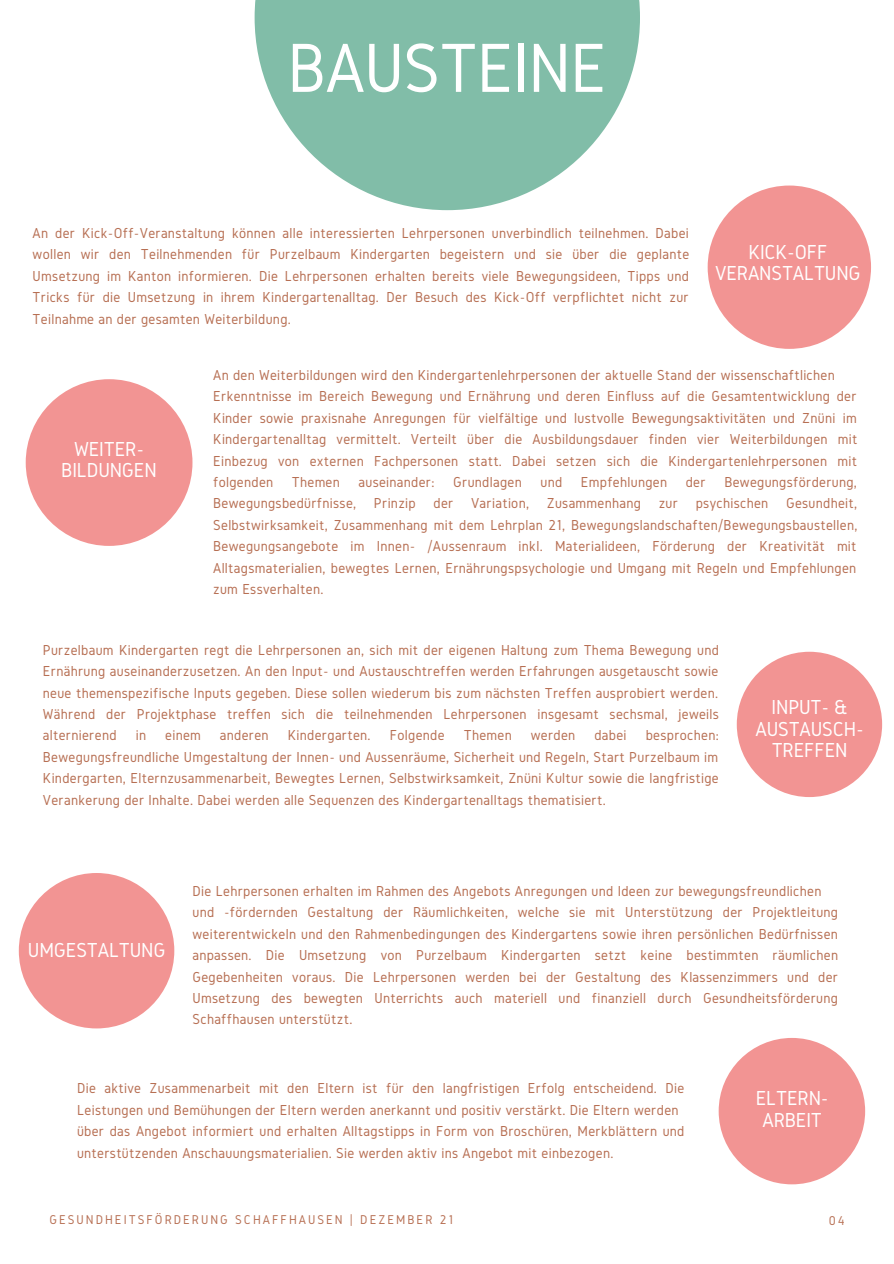
<style>
.page{position:relative;width:894px;height:1264px;background:#fff}
.page>*{position:absolute;margin:0;border:0;box-sizing:border-box;transform-origin:0 0}
.t1{font:72px "Gidole";letter-spacing:-.01em;color:#fff}
.t2{font:21px/21.5px "Gidole";letter-spacing:-.01em;color:#fff;text-align:center}
.t3{font:15px/21.5px "Gidole";letter-spacing:.02em;color:#b76f53;text-align:justify}
.t4{font:13.2px "Gidole";letter-spacing:.15em;color:#b76f53}
</style>
<div class="page">
<div style="left:707px;top:185px;width:163px;height:164px;background:#f29493;border-radius:50%"></div>
<div style="left:718px;top:1037px;width:146px;height:147px;background:#f29493;border-radius:50%"></div>
<div style="left:26px;top:379px;width:166px;height:167px;background:#f29493;border-radius:50%"></div>
<svg style="left:254px;top:0;width:385px;height:210px;fill:#81bda8"></svg>
<div style="left:19px;top:873px;width:155px;height:155px;background:#f29493;border-radius:50%"></div>
<div style="left:736px;top:651px;width:145px;height:146px;background:#f29493;border-radius:50%"></div>
<p class="t1" style="left:287px;top:28px;width:321px">BAUSTEINE</p>
<p class="t3" style="left:33px;top:222px;width:658px">An der Kick-Off-Veranstaltung können alle interessierten Lehrpersonen unverbindlich teilnehmen. Dabei wollen wir den Teilnehmenden für Purzelbaum Kindergarten begeistern und sie über die geplante Umsetzung im Kanton informieren. Die Lehrpersonen erhalten bereits viele Bewegungsideen, Tipps und Tricks für die Umsetzung in ihrem Kindergartenalltag. Der Besuch des Kick-Off verpflichtet nicht zur Teilnahme an der gesamten Weiterbildung.</p>
<p class="t2" style="left:748px;top:241px;width:81px">KICK-OFF</p>
<p class="t2" style="left:715px;top:262px;width:147px">VERANSTALTUNG</p>
<p class="t2" style="left:74px;top:437px;width:72px">WEITER-</p>
<p class="t2" style="left:61px;top:459px;width:97px">BILDUNGEN</p>
<p class="t3" style="left:213px;top:364px;width:623px">An den Weiterbildungen wird den Kindergartenlehrpersonen der aktuelle Stand der wissenschaftlichen</p>
<p class="t3" style="left:213px;top:385px;width:645px">Erkenntnisse im Bereich Bewegung und Ernährung und deren Einfluss auf die Gesamtentwicklung der Kinder sowie praxisnahe Anregungen für vielfältige und lustvolle Bewegungsaktivitäten und Znüni im Kindergartenalltag vermittelt. Verteilt über die Ausbildungsdauer finden vier Weiterbildungen mit Einbezug von externen Fachpersonen statt. Dabei setzen sich die Kindergartenlehrpersonen mit folgenden Themen auseinander: Grundlagen und Empfehlungen der Bewegungsförderung, Bewegungsbedürfnisse, Prinzip der Variation, Zusammenhang zur psychischen Gesundheit, Selbstwirksamkeit, Zusammenhang mit dem Lehrplan 21, Bewegungslandschaften/Bewegungsbaustellen, Bewegungsangebote im Innen- /Aussenraum inkl. Materialideen, Förderung der Kreativität mit Alltagsmaterialien, bewegtes Lernen, Ernährungspsychologie und Umgang mit Regeln und Empfehlungen zum Essverhalten.</p>
<p class="t3" style="left:43px;top:639px;width:677px">Purzelbaum Kindergarten regt die Lehrpersonen an, sich mit der eigenen Haltung zum Thema Bewegung und Ernährung auseinanderzusetzen. An den Input- und Austauschtreffen werden Erfahrungen ausgetauscht sowie neue themenspezifische Inputs gegeben. Diese sollen wiederum bis zum nächsten Treffen ausprobiert werden.<br>Während der Projektphase treffen sich die teilnehmenden Lehrpersonen insgesamt sechsmal, jeweils alternierend</p>
<p class="t3" style="left:43px;top:724px;width:677px;text-indent:602px">besprochen:<br>Bewegungsfreundliche Umgestaltung der Innen- und Aussenräume, Sicherheit und Regeln, Start Purzelbaum im Kindergarten, Elternzusammenarbeit, Bewegtes Lernen, Selbstwirksamkeit, Znüni Kultur sowie die langfristige Verankerung der Inhalte. Dabei werden alle Sequenzen des Kindergartenalltags thematisiert.</p>
<p class="t3" style="left:136px;top:724px;width:12px">in</p>
<p class="t3" style="left:165px;top:724px;width:37px">einem</p>
<p class="t3" style="left:220px;top:724px;width:50px">anderen</p>
<p class="t3" style="left:288px;top:724px;width:84px">Kindergarten.</p>
<p class="t3" style="left:389px;top:724px;width:56px">Folgende</p>
<p class="t3" style="left:463px;top:724px;width:49px">Themen</p>
<p class="t3" style="left:530px;top:724px;width:46px">werden</p>
<p class="t3" style="left:594px;top:724px;width:34px">dabei</p>
<p class="t2" style="left:755px;top:696px;width:110px">INPUT- &amp;<br>AUSTAUSCH-<br>TREFFEN</p>
<p class="t2" style="left:28px;top:938px;width:139px">UMGESTALTUNG</p>
<p class="t3" style="left:192px;top:880px;width:630px">Die Lehrpersonen erhalten im Rahmen des Angebots Anregungen und Ideen zur bewegungsfreundlichen</p>
<p class="t3" style="left:192px;top:901px;width:647px">und -fördernden Gestaltung der Räumlichkeiten, welche sie mit Unterstützung der Projektleitung weiterentwickeln und den Rahmenbedingungen des Kindergartens sowie ihren persönlichen Bedürfnissen anpassen. Die Umsetzung von Purzelbaum Kindergarten setzt keine bestimmten räumlichen Gegebenheiten voraus. Die Lehrpersonen werden bei der Gestaltung des Klassenzimmers und der Umsetzung des bewegten Unterrichts auch materiell und finanziell durch Gesundheitsförderung Schaffhausen unterstützt.</p>
<p class="t3" style="left:77px;top:1077px;width:608px">Die aktive Zusammenarbeit mit den Eltern ist für den langfristigen Erfolg entscheidend. Die<br>Leistungen und Bemühungen der Eltern werden anerkannt und positiv verstärkt. Die Eltern werden</p>
<p class="t3" style="left:77px;top:1120px;width:608px">über das Angebot informiert und erhalten Alltagstipps in Form von Broschüren, Merkblättern und unterstützenden Anschauungsmaterialien. Sie werden aktiv ins Angebot mit einbezogen.</p>
<p class="t4" style="left:49px;top:1212px;width:405px">GESUNDHEITSFÖRDERUNG SCHAFFHAUSEN | DEZEMBER 21</p>
<p class="t2" style="left:755px;top:1087px;width:74px">ELTERN-</p>
<p class="t2" style="left:762px;top:1108px;width:61px">ARBEIT</p>
<p class="t4" style="left:828px;top:1213px;width:18px">04</p>
</div>
